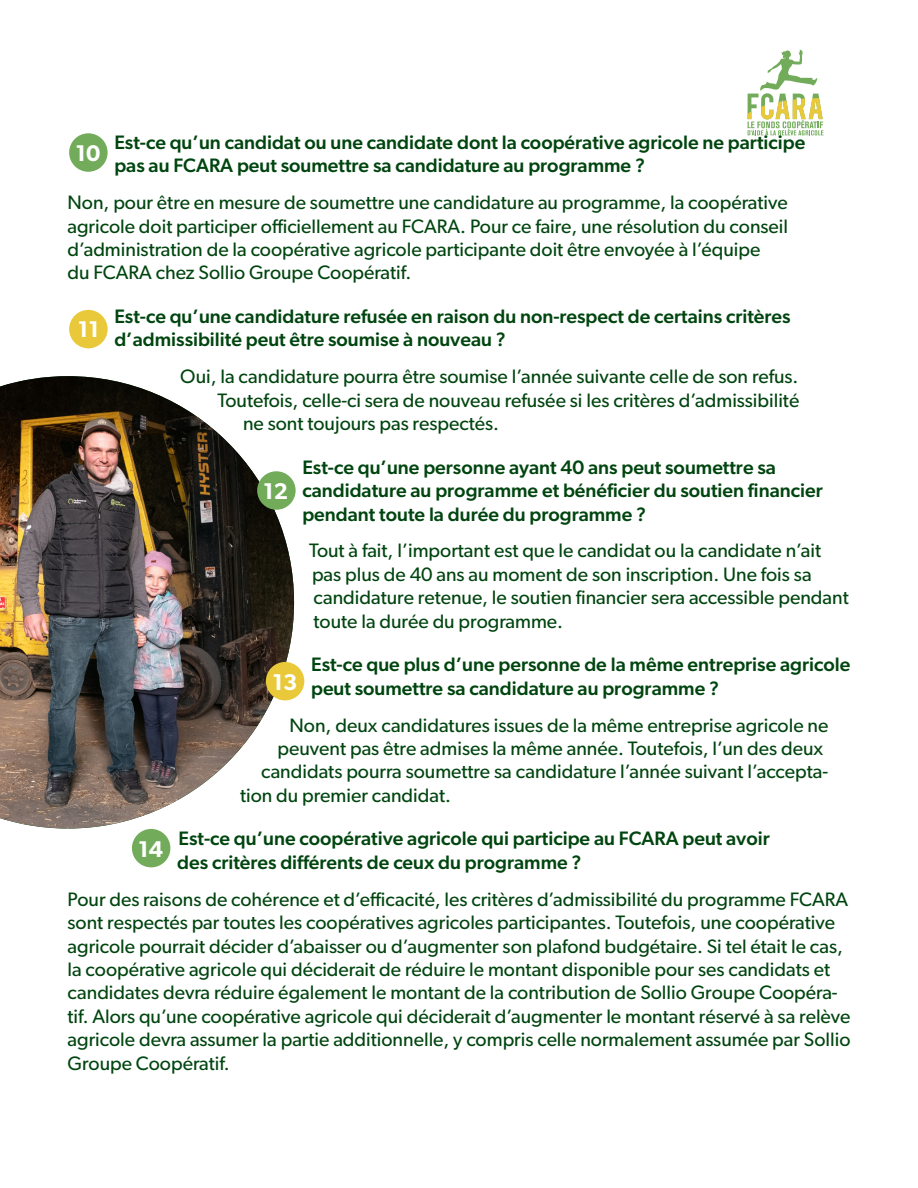
<style>
.page{position:relative;width:918px;height:1188px;background:#fff}
.page>*{position:absolute;margin:0;border:0;box-sizing:border-box;transform-origin:0 0}
.t1{font:600 22.8px "Gibson";color:#fff}
.t2{font:19.5px/23.4px "Gibson";color:#00450f}
.t3{font:500 19.5px/23.4px "Gibson";color:#00450f}
</style>
<div class="page">
<img style="left:0;top:376px;width:294px;height:453px">
<svg style="left:748px;top:49px;width:76px;height:86px"></svg>
<div style="left:69px;top:133px;width:39px;height:39px;background:#72ac5a;border-radius:50%"></div>
<div style="left:257px;top:471px;width:39px;height:39px;background:#72ac5a;border-radius:50%"></div>
<div style="left:132px;top:829px;width:38px;height:38px;background:#72ac5a;border-radius:50%"></div>
<div style="left:69px;top:310px;width:39px;height:38px;background:#e9c939;border-radius:50%"></div>
<div style="left:266px;top:662px;width:38px;height:38px;background:#e9c939;border-radius:50%"></div>
<p class="t3" style="left:114px;top:130px;width:692px">Est-ce qu’un candidat ou une candidate dont la coopérative agricole ne participe pas au FCARA peut soumettre sa candidature au programme ?</p>
<p class="t2" style="left:67px;top:190px;width:722px">Non, pour être en mesure de soumettre une candidature au programme, la coopérative agricole doit participer officiellement au FCARA. Pour ce faire, une résolution du conseil d’administration de la coopérative agricole participante doit être envoyée à l’équipe<br>du FCARA chez Sollio Groupe Coopératif.</p>
<p class="t3" style="left:114px;top:304px;width:678px">Est-ce qu’une candidature refusée en raison du non-respect de certains critères d’admissibilité peut être soumise à nouveau ?</p>
<p class="t2" style="left:180px;top:365px;width:620px">Oui, la candidature pourra être soumise l’année suivante celle de son refus.</p>
<p class="t2" style="left:218px;top:388px;width:583px">Toutefois, celle-ci sera de nouveau refusée si les critères d’admissibilité</p>
<p class="t2" style="left:243px;top:411px;width:258px">ne sont toujours pas respectés.</p>
<p class="t3" style="left:302px;top:455px;width:522px">Est-ce qu’une personne ayant 40 ans peut soumettre sa candidature au programme et bénéficier du soutien financier pendant toute la durée du programme ?</p>
<p class="t2" style="left:309px;top:539px;width:541px">Tout à fait, l’important est que le candidat ou la candidate n’ait pas plus de 40 ans au moment de son inscription. Une fois sa candidature retenue, le soutien financier sera accessible pendant toute la durée du programme.</p>
<p class="t3" style="left:311px;top:653px;width:541px">Est-ce que plus d’une personne de la même entreprise agricole peut soumettre sa candidature au programme ?</p>
<p class="t2" style="left:290px;top:713px;width:540px">Non, deux candidatures issues de la même entreprise agricole ne</p>
<p class="t2" style="left:278px;top:736px;width:547px">peuvent pas être admises la même année. Toutefois, l’un des deux</p>
<p class="t2" style="left:261px;top:760px;width:569px">candidats pourra soumettre sa candidature l’année suivant l’accepta-</p>
<p class="t2" style="left:240px;top:783px;width:213px">tion du premier candidat.</p>
<p class="t3" style="left:177px;top:827px;width:594px">Est-ce qu’une coopérative agricole qui participe au FCARA peut avoir des critères différents de ceux du programme ?</p>
<p class="t2" style="left:68px;top:887px;width:785px">Pour des raisons de cohérence et d’efficacité, les critères d’admissibilité du programme FCARA sont respectés par toutes les coopératives agricoles participantes. Toutefois, une coopérative agricole pourrait décider d’abaisser ou d’augmenter son plafond budgétaire. Si tel était le cas, la coopérative agricole qui déciderait de réduire le montant disponible pour ses candidats et candidates devra réduire également le montant de la contribution de Sollio Groupe Coopéra&shy;tif. Alors qu’une coopérative agricole qui déciderait d’augmenter le montant réservé à sa relève agricole devra assumer la partie additionnelle, y compris celle normalement assumée par Sollio Groupe Coopératif.</p>
<p class="t1" style="left:76px;top:140px;width:26px">10</p>
<p class="t1" style="left:78px;top:316px;width:23px">11</p>
<p class="t1" style="left:263px;top:477px;width:26px">12</p>
<p class="t1" style="left:273px;top:668px;width:26px">13</p>
<p class="t1" style="left:138px;top:835px;width:26px">14</p>
</div>
